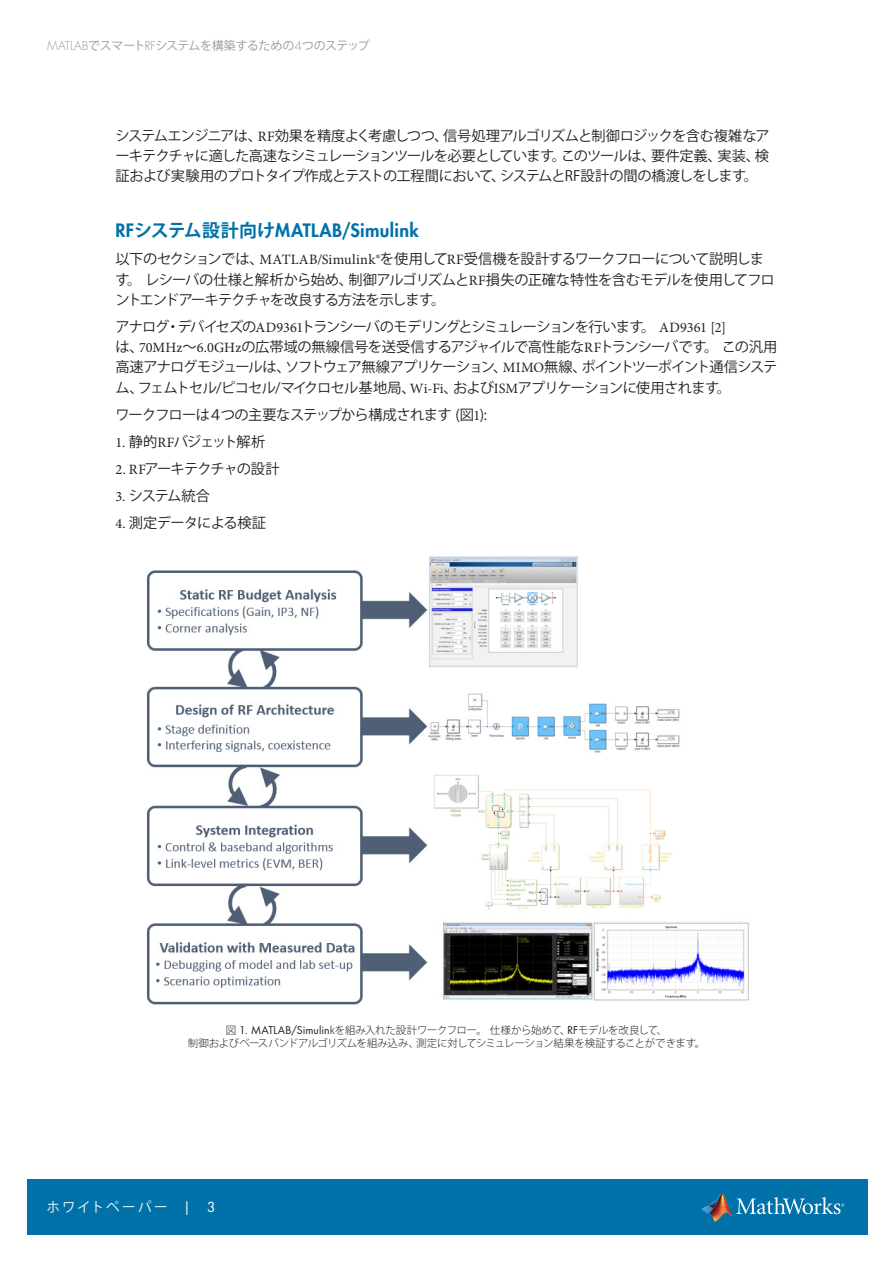
<style>
.page{position:relative;width:893px;height:1263px;background:#fff}
.page>*{position:absolute;margin:0;border:0;box-sizing:border-box;transform-origin:0 0}
.t1{font:800 18px "Futura Std";letter-spacing:.02em;color:#0071a9}
.t2{font:14.25px/20.2px "Koz Go Pr 6 N";letter-spacing:-.055em;color:#231f20}
.t3{font:14.25px "Koz Go Pr 6 N";letter-spacing:-.085em;color:#231f20}
.t4{font:13.5px "Koz Go Pr 6 N";letter-spacing:.16em;color:#fff}
.t5{font:12px "Koz Go Pr 6 N";letter-spacing:-.04em;color:#999}
.t6{font:300 10.5px/13.5px "Koz Go Pr 6 N";letter-spacing:-.035em;color:#231f20;text-align:center}
.s1{font-family:"Futura Std";font-weight:300}
.s2{font-family:"Minion Pro"}
.s3{font-family:"Koz Go Pr 6 N";font-weight:700}
.s4{font-family:"Futura Std";font-weight:400}
.s5{font-family:"Futura Std"}
</style>
<div class="page">
<div style="left:27px;top:1179px;width:841px;height:56px;background:#0071a9"></div>
<img style="left:709px;top:1193px;width:20px;height:14px">
<svg style="left:702px;top:1206px;width:7px;height:8px"></svg>
<img style="left:709px;top:1207px;width:23px;height:14px">
<svg style="left:736px;top:1197px;width:108px;height:17px"></svg>
<img style="left:146px;top:556px;width:603px;height:448px">
<p class="t5" style="left:47px;top:39px;width:324px"><span class="s1">MATLAB</span>でスマート<span class="s1">RF</span>システムを構築するための<span class="s1">4</span>つのステップ</p>
<p class="t2" style="left:115px;top:125px;width:656px;text-align:justify">システムエンジニアは、<span class="s2">RF</span>効果を精度よく考慮しつつ、信号処理アルゴリズムと制御ロジックを含む複雑なアーキテクチャに適した高速なシミュレーションツールを必要としています。このツールは、要件定義、実装、検証および実験用のプロトタイプ作成とテストの工程間において、システムとRF設計の間の橋渡しをします。</p>
<p class="t1" style="left:115px;top:219px;width:305px">RF<span class="s3">システム設計向け</span>MATLAB/Simulink</p>
<p class="t2" style="left:115px;top:249px;width:661px">以下のセクションでは、<span class="s2">MATLAB/Simulink®</span>を使用して<span class="s2">RF</span>受信機を設計するワークフローについて説明します。 レシーバの仕様と解析から始め、制御アルゴリズムと<span class="s2">RF</span>損失の正確な特性を含むモデルを使用してフロントエンドアーキテクチャを改良する方法を示します。</p>
<p class="t2" style="left:115px;top:317px;width:663px">アナログ・デバイセズの<span class="s2">AD9361</span>トランシーバのモデリングとシミュレーションを行います。 <span class="s2">AD9361 [2]<br></span>は、<span class="s2">70MHz</span>〜<span class="s2">6.0GHz</span>の広帯域の無線信号を送受信するアジャイルで高性能な<span class="s2">RF</span>トランシーバです。 この汎用高速アナログモジュールは、ソフトウェア無線アプリケーション、<span class="s2">MIMO</span>無線、ポイントツーポイント通信システム、フェムトセル/ピコセル/マイクロセル基地局、<span class="s2">Wi-Fi</span>、および<span class="s2">ISM</span>アプリケーションに使用されます。</p>
<p class="t2" style="left:115px;top:404px;width:373px">ワークフローは４つの主要なステップから構成されます (図<span class="s2">1</span>):</p>
<p class="t3" style="left:115px;top:433px;width:151px"><span class="s2">1.</span> 静的<span class="s2">RF</span>バジェット解析</p>
<p class="t2" style="left:115px;top:458px;width:166px"><span class="s2">2. RF</span>アーキテクチャの設計</p>
<p class="t2" style="left:115px;top:485px;width:96px"><span class="s2">3.</span> システム統合</p>
<p class="t2" style="left:115px;top:512px;width:152px"><span class="s2">4.</span> 測定データによる検証</p>
<p class="t6" style="left:188px;top:1023px;width:519px">図 <span class="s4">1. MATLAB/Simulin</span>kを組み入れた設計ワークフロー。 仕様から始めて、<span class="s4">RF</span>モデルを改良して、<br>制御およびベースバンドアルゴリズムを組み込み、測定に対してシミュレーション結果を検証することができます。</p>
<p class="t4" style="left:46px;top:1200px;width:170px">ホワイトペーパー <span class="s5">| 3</span></p>
</div>
